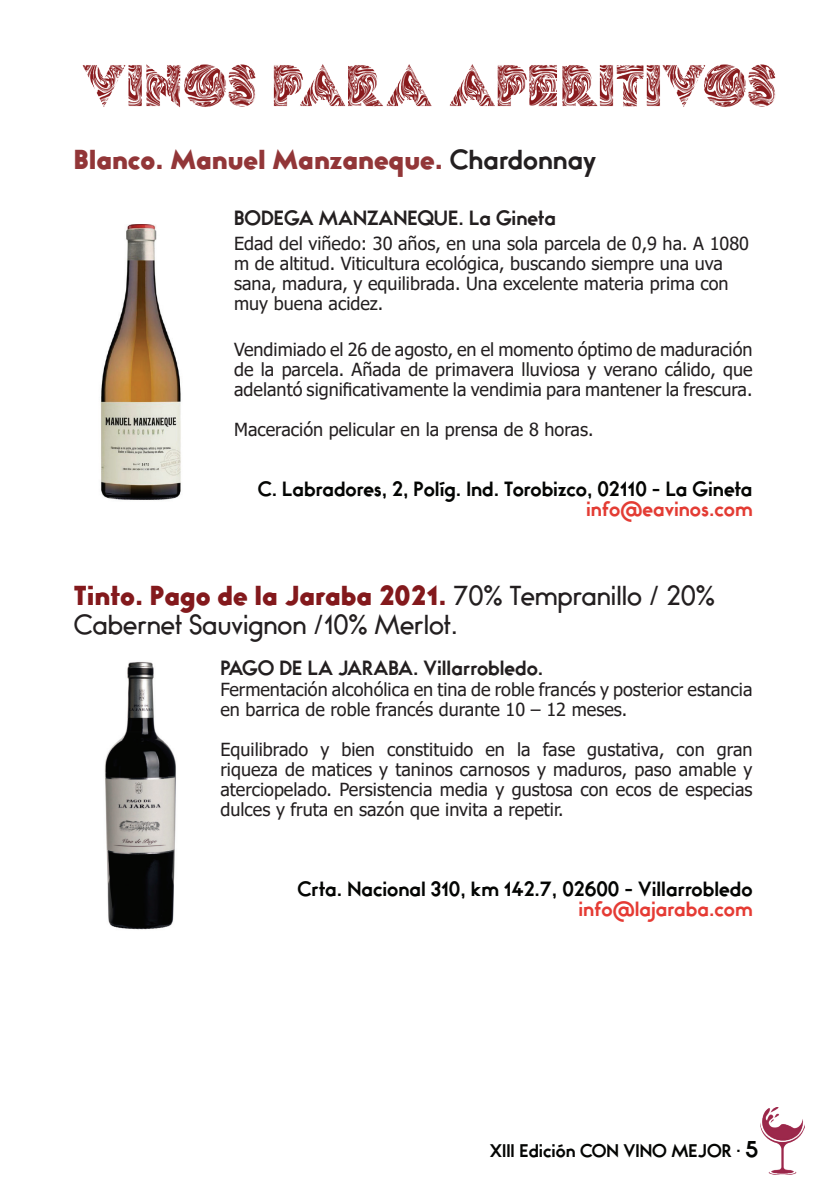
<style>
.page{position:relative;width:840px;height:1191px;background:#fff}
.page>*{position:absolute;margin:0;border:0;box-sizing:border-box;transform-origin:0 0}
.t1{font:24px/28.8px "Bambino";color:#231f20}
.t2{font:900 24px "Bambino";color:#923638}
.t3{font:18px/20px "Tahoma";color:#231f20}
.t4{font:700 18px "Bambino";color:#040503}
.t5{font:700 18px "Bambino";color:#231f20}
.t6{font:700 18px "Bambino";color:#e53b34}
.t7{font:700 18px "Bambino";color:#e33c34}
.t8{font:700 16px "Bambino";color:#040503}
.s1{font-weight:700;color:#231f20}
.s2{font-weight:900;color:#83191c}
.s3{font-size:20px}
</style>
<div class="page">
<img style="left:760px;top:1107px;width:43px;height:67px">
<img style="left:100px;top:225px;width:81px;height:275px">
<img style="left:104px;top:661px;width:72px;height:269px">
<img style="left:82px;top:64px;width:694px;height:43px">
<h1 class="t2" style="left:74px;top:146px;width:523px">Blanco. Manuel Manzaneque. <span class="s1">Chardonnay</span></h1>
<p class="t5" style="left:234px;top:208px;width:323px">BODEGA MANZANEQUE. La Gineta</p>
<p class="t3" style="left:234px;top:235px;width:516px">Edad del viñedo: 30 años, en una sola parcela de 0,9 ha. A 1080 m de altitud. Viticultura ecológica, buscando siempre una uva sana, madura, y equilibrada. Una excelente materia prima con muy buena acidez.</p>
<p class="t3" style="left:234px;top:340px;width:519px;text-align:justify">Vendimiado el 26 de agosto, en el momento óptimo de maduración de la parcela. Añada de primavera lluviosa y verano cálido, que adelantó significativamente la vendimia para mantener la frescura.</p>
<p class="t3" style="left:234px;top:420px;width:360px">Maceración pelicular en la prensa de 8 horas.</p>
<p class="t4" style="left:257px;top:479px;width:496px">C. Labradores, 2, Políg. Ind. Torobizco, 02110 - La Gineta</p>
<p class="t7" style="left:586px;top:499px;width:168px">info@eavinos.com</p>
<h1 class="t1" style="left:74px;top:582px;width:642px"><span class="s2">Tinto. Pago de la Jaraba 2021.</span> 70% Tempranillo / 20%<br>Cabernet Sauvignon /10% Merlot.</h1>
<p class="t5" style="left:220px;top:659px;width:324px">PAGO DE LA JARABA. Villarrobledo.</p>
<p class="t3" style="left:220px;top:680px;width:533px">Fermentación alcohólica en tina de roble francés y posterior estancia en barrica de roble francés durante 10 – 12 meses.</p>
<p class="t3" style="left:220px;top:740px;width:533px;text-align:justify">Equilibrado y bien constituido en la fase gustativa, con gran riqueza de matices y taninos carnosos y maduros, paso amable y aterciopelado. Persistencia media y gustosa con ecos de especias dulces y fruta en sazón que invita a repetir.</p>
<p class="t4" style="left:297px;top:878px;width:456px">Crta. Nacional 310, km 142.7, 02600 - Villarrobledo</p>
<p class="t6" style="left:578px;top:898px;width:175px">info@lajaraba.com</p>
<p class="t8" style="left:489px;top:1142px;width:270px">XIII Edición CON VINO MEJOR · <span class="s3">5</span></p>
</div>
